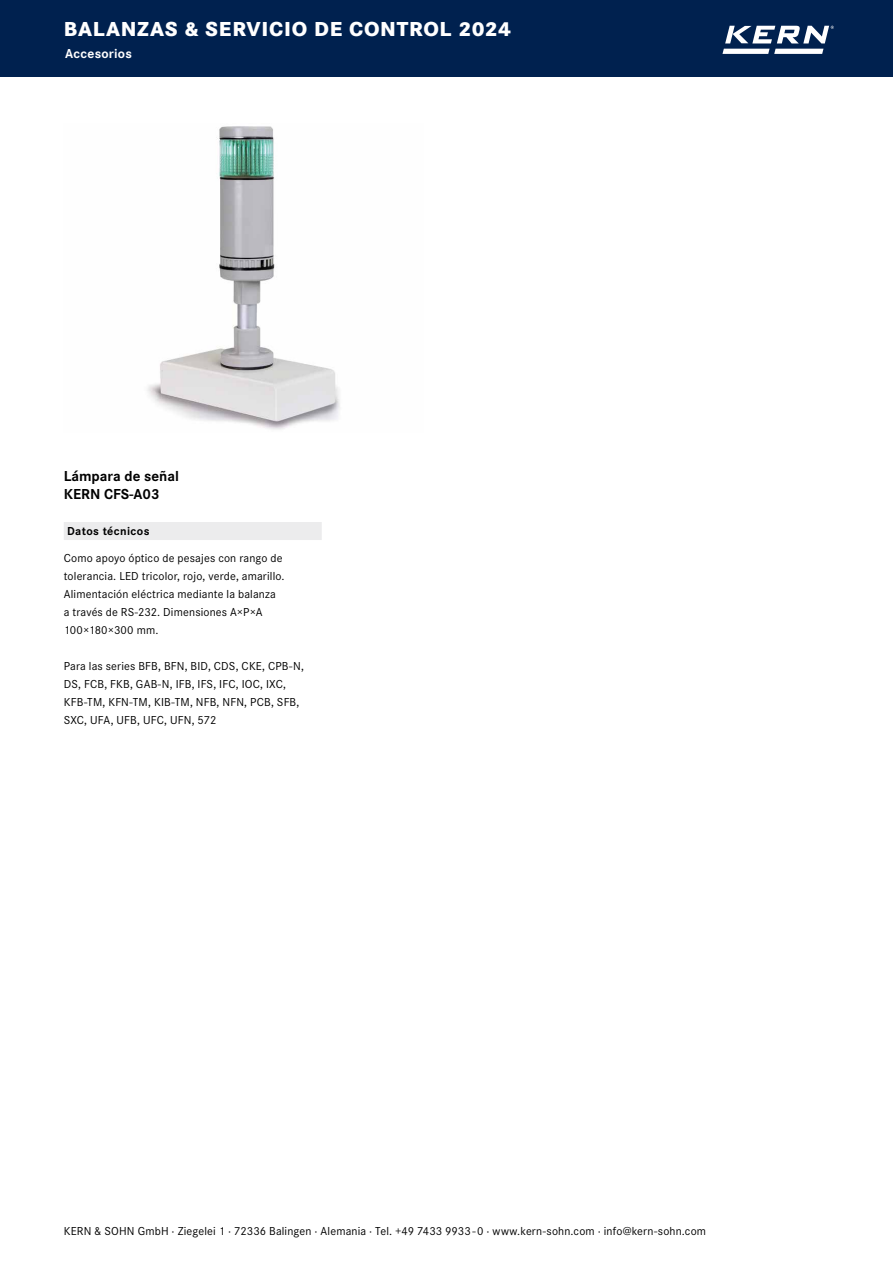
<style>
.page{position:relative;width:893px;height:1263px;background:#fff}
.page>*{position:absolute;margin:0;border:0;box-sizing:border-box;transform-origin:0 0}
.t1{font:800 21px "Corporate S Pro";letter-spacing:.035em;color:#fff}
.t2{font:700 15px/18px "Corporate S Pro";color:#000}
.t3{font:700 13.5px "Corporate S Pro";letter-spacing:.015em;color:#fff}
.t4{font:12px/18px "Corporate S Pro";letter-spacing:.015em;color:#000}
.t5{font:700 12px "Corporate S Pro";letter-spacing:.03em;color:#000}
</style>
<div class="page">
<div style="left:0;top:0;width:893px;height:76px;background:#00214f"></div>
<svg style="left:722px;top:49px;width:101px;height:5px"></svg>
<svg style="left:725px;top:26px;width:109px;height:17px"></svg>
<img style="left:147px;top:126px;width:193px;height:304px">
<div style="left:64px;top:522px;width:258px;height:18px;background:#ececed"></div>
<h1 class="t1" style="left:64px;top:12px;width:449px">BALANZAS &amp; SERVICIO DE CONTROL 2024</h1>
<p class="t3" style="left:65px;top:43px;width:68px">Accesorios</p>
<p class="t2" style="left:64px;top:466px;width:117px">Lámpara de señal<br>KERN CFS-A03</p>
<p class="t5" style="left:67px;top:522px;width:84px">Datos técnicos</p>
<p class="t4" style="left:64px;top:548px;width:222px">Como apoyo óptico de pesajes con rango de tolerancia. LED tricolor, rojo, verde, amarillo.<br>Alimentación eléctrica mediante la balanza<br>a través de RS-232. Dimensiones A×P×A 100×180×300 mm.</p>
<p class="t4" style="left:64px;top:656px;width:242px">Para las series BFB, BFN, BID, CDS, CKE, CPB-N, DS, FCB, FKB, GAB-N, IFB, IFS, IFC, IOC, IXC, KFB-TM, KFN-TM, KIB-TM, NFB, NFN, PCB, SFB, SXC, UFA, UFB, UFC, UFN, 572</p>
<p class="t4" style="left:64px;top:1221px;width:644px">KERN &amp; SOHN GmbH · Ziegelei 1 · 72336 Balingen · Alemania · Tel. +49 7433 9933 - 0 · www.kern-sohn.com · info@kern-sohn.com</p>
</div>
